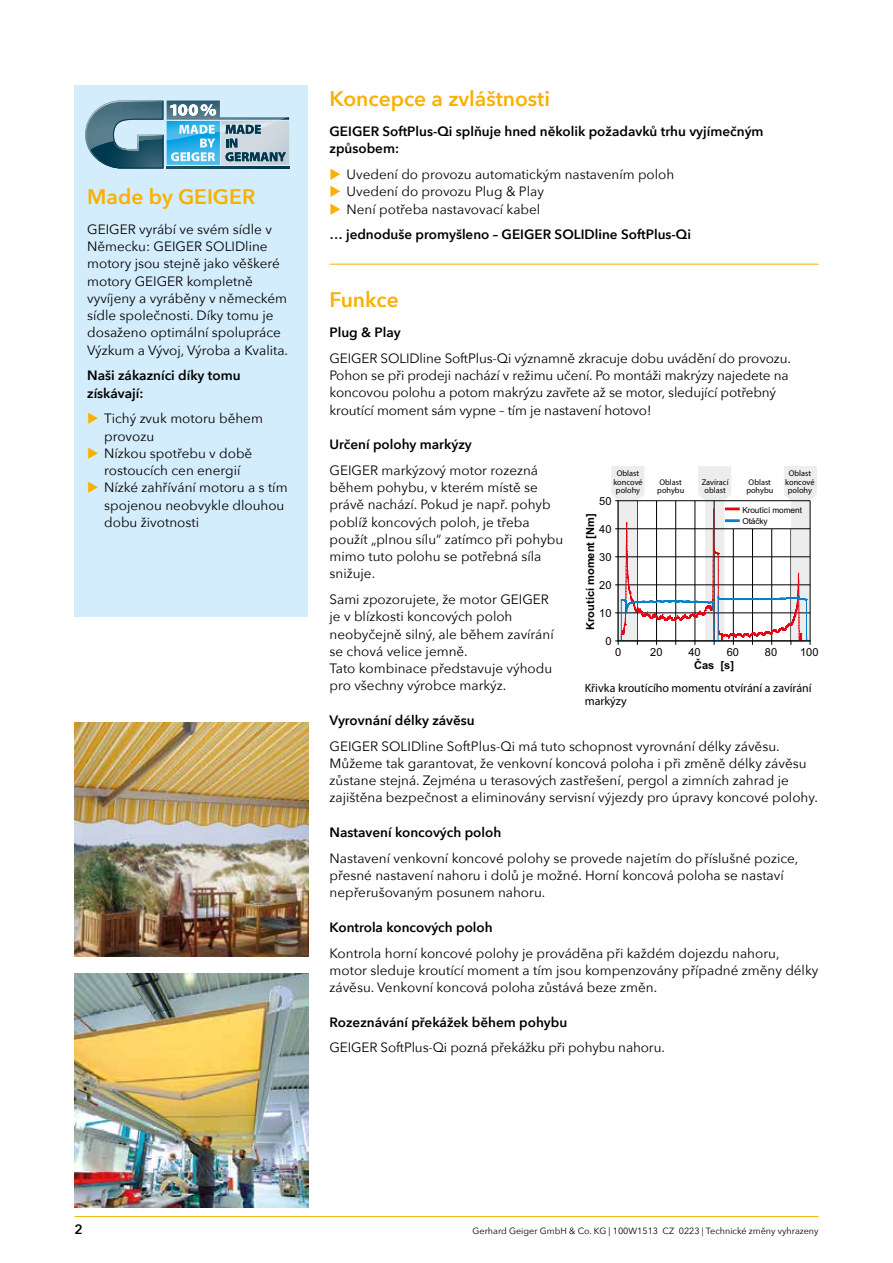
<style>
.page{position:relative;width:893px;height:1263px;background:#fff}
.page>*{position:absolute;margin:0;border:0;box-sizing:border-box;transform-origin:0 0}
.t1{font:600 21px "Avenir Next";color:#f9b000}
.t2{font:13.5px/17.2px "Avenir Next";color:#000}
.t3{font:600 13.5px/17.2px "Avenir Next";color:#000}
.t4{font:12px/13.5px "Myriad Pro";color:#000}
.t5{font:700 11.1px "Arial";color:#000}
.t6{font:11.1px "Arial";color:#000}
.t7{font:9px "Avenir Next";color:#000}
.t8{font:8.25px/8.7px "Myriad Pro";color:#000;text-align:center}
.t9{font:8.25px/11.7px "Arial";letter-spacing:-.01em;color:#000}
.s1{color:#f9b000}
.s2{font-weight:400}
</style>
<div class="page">
<hr style="left:74px;top:1216px;width:745px;height:1px;background:#f9b000">
<hr style="left:330px;top:264px;width:489px;height:1px;background:#f9b000">
<svg style="left:611px;top:466px;width:206px;height:179px"></svg>
<img style="left:74px;top:974px;width:234px;height:234px">
<img style="left:74px;top:723px;width:234px;height:234px">
<div style="left:74px;top:85px;width:234px;height:532px;background:#d4edfc"></div>
<svg style="left:85px;top:101px;width:204px;height:68px"></svg>
<h1 class="t1" style="left:87px;top:179px;width:170px">Made by GEIGER</h1>
<p class="t2" style="left:87px;top:220px;width:202px">GEIGER vyrábí ve svém sídle v<br>Německu: GEIGER SOLIDline motory jsou stejně jako věškeré motory GEIGER kompletně vyvíjeny a vyráběny v německém sídle společnosti. Díky tomu je dosaženo optimální spolupráce<br>Výzkum a Vývoj, Výroba a Kvalita.</p>
<p class="t3" style="left:87px;top:367px;width:155px">Naši zákazníci díky tomu získávají:</p>
<p class="t2" style="left:104px;top:409px;width:160px;text-indent:-17px"><span class="s1">◆</span> Tichý zvuk motoru během provozu</p>
<p class="t2" style="left:87px;top:444px;width:167px;text-align:center"><span class="s1">◆</span> Nízkou spotřebu v době rostoucích cen energií</p>
<p class="t2" style="left:104px;top:478px;width:185px;text-indent:-17px"><span class="s1">◆</span> Nízké zahřívání motoru a s tím spojenou neobvykle dlouhou dobu životnosti</p>
<h1 class="t1" style="left:330px;top:81px;width:222px">Koncepce a zvláštnosti</h1>
<p class="t3" style="left:330px;top:122px;width:436px">GEIGER SoftPlus-Qi splňuje hned několik požadavků trhu vyjímečným způsobem:</p>
<p class="t2" style="left:330px;top:165px;width:346px"><span class="s1">◆</span> Uvedení do provozu automatickým nastavením poloh</p>
<p class="t2" style="left:330px;top:182px;width:216px"><span class="s1">◆</span> Uvedení do provozu Plug &amp; Play</p>
<p class="t3" style="left:330px;top:196px;width:363px;line-height:25.8px"><span class="s1">◆</span> <span class="s2">Není potřeba nastavovací kabel<br></span>… jednoduše promyšleno – GEIGER SOLIDline SoftPlus-Qi</p>
<h1 class="t1" style="left:330px;top:282px;width:71px">Funkce</h1>
<p class="t3" style="left:330px;top:323px;width:73px">Plug &amp; Play</p>
<p class="t2" style="left:330px;top:349px;width:463px">GEIGER SOLIDline SoftPlus-Qi významně zkracuje dobu uvádění do provozu.<br>Pohon se při prodeji nachází v režimu učení. Po montáži makrýzy najedete na koncovou polohu a potom makrýzu zavřete až se motor, sledující potřebný kroutící moment sám vypne – tím je nastavení hotovo!</p>
<p class="t3" style="left:330px;top:435px;width:144px">Určení polohy markýzy</p>
<p class="t2" style="left:330px;top:461px;width:235px">GEIGER markýzový motor rozezná během pohybu, v kterém místě se právě nachází. Pokud je např. pohyb poblíž koncových poloh, je třeba použít „plnou sílu“ zatímco při pohybu mimo tuto polohu se potřebná síla snižuje.</p>
<p class="t2" style="left:330px;top:590px;width:226px">Sami zpozorujete, že motor GEIGER je v blízkosti koncových poloh neobyčejně silný, ale během zavírání se chová velice jemně.<br>Tato kombinace představuje výhodu pro všechny výrobce markýz.</p>
<p class="t3" style="left:330px;top:711px;width:147px">Vyrovnání délky závěsu</p>
<p class="t2" style="left:330px;top:737px;width:490px">GEIGER SOLIDline SoftPlus-Qi má tuto schopnost vyrovnání délky závěsu.<br>Můžeme tak garantovat, že venkovní koncová poloha i při změně délky závěsu zůstane stejná. Zejména u terasových zastřešení, pergol a zimních zahrad je zajištěna bezpečnost a eliminovány servisní výjezdy pro úpravy koncové polohy.</p>
<p class="t3" style="left:330px;top:823px;width:173px">Nastavení koncových poloh</p>
<p class="t2" style="left:330px;top:849px;width:470px">Nastavení venkovní koncové polohy se provede najetím do příslušné pozice, přesné nastavení nahoru i dolů je možné. Horní koncová poloha se nastaví nepřerušovaným posunem nahoru.</p>
<p class="t3" style="left:330px;top:918px;width:165px">Kontrola koncových poloh</p>
<p class="t2" style="left:330px;top:944px;width:490px">Kontrola horní koncové polohy je prováděna při každém dojezdu nahoru, motor sleduje kroutící moment a tím jsou kompenzovány případné změny délky závěsu. Venkovní koncová poloha zůstává beze změn.</p>
<p class="t3" style="left:330px;top:1013px;width:239px">Rozeznávání překážek během pohybu</p>
<p class="t2" style="left:330px;top:1038px;width:337px">GEIGER SoftPlus-Qi pozná překážku při pohybu nahoru.</p>
<p class="t8" style="left:613px;top:469px;width:31px">Oblast koncové polohy</p>
<p class="t8" style="left:785px;top:469px;width:31px">Oblast koncové polohy</p>
<p class="t8" style="left:657px;top:478px;width:28px;text-align:left">Oblast pohybu</p>
<p class="t8" style="left:746px;top:478px;width:28px;text-align:left">Oblast pohybu</p>
<p class="t9" style="left:742px;top:504px;width:61px">Kroutící moment<br>Otáčky</p>
<p class="t8" style="left:702px;top:478px;width:28px">Zavírací oblast</p>
<p class="t6" style="left:599px;top:493px;width:14px">50</p>
<p class="t6" style="left:599px;top:521px;width:14px">40</p>
<p class="t6" style="left:599px;top:549px;width:14px">30</p>
<p class="t6" style="left:599px;top:577px;width:14px">20</p>
<p class="t6" style="left:599px;top:605px;width:14px">10</p>
<p class="t6" style="left:605px;top:633px;width:8px">0</p>
<p class="t5" style="left:583px;top:630px;width:118px;rotate:-90deg">Kroutící moment [Nm]</p>
<p class="t6" style="left:615px;top:645px;width:8px">0</p>
<p class="t6" style="left:650px;top:645px;width:14px">20</p>
<p class="t6" style="left:688px;top:645px;width:14px">40</p>
<p class="t6" style="left:727px;top:645px;width:14px">60</p>
<p class="t6" style="left:765px;top:645px;width:14px">80</p>
<p class="t6" style="left:800px;top:645px;width:20px">100</p>
<p class="t5" style="left:694px;top:657px;width:41px">Čas [s]</p>
<p class="t4" style="left:585px;top:681px;width:229px">Křivka kroutícího momentu otvírání a zavírání markýzy</p>
<p class="t3" style="left:74px;top:1220px;width:10px">2</p>
<p class="t7" style="left:473px;top:1223px;width:347px">Gerhard Geiger GmbH &amp; Co. KG | 100W1513 CZ 0223 | Technické změny vyhrazeny</p>
</div>
